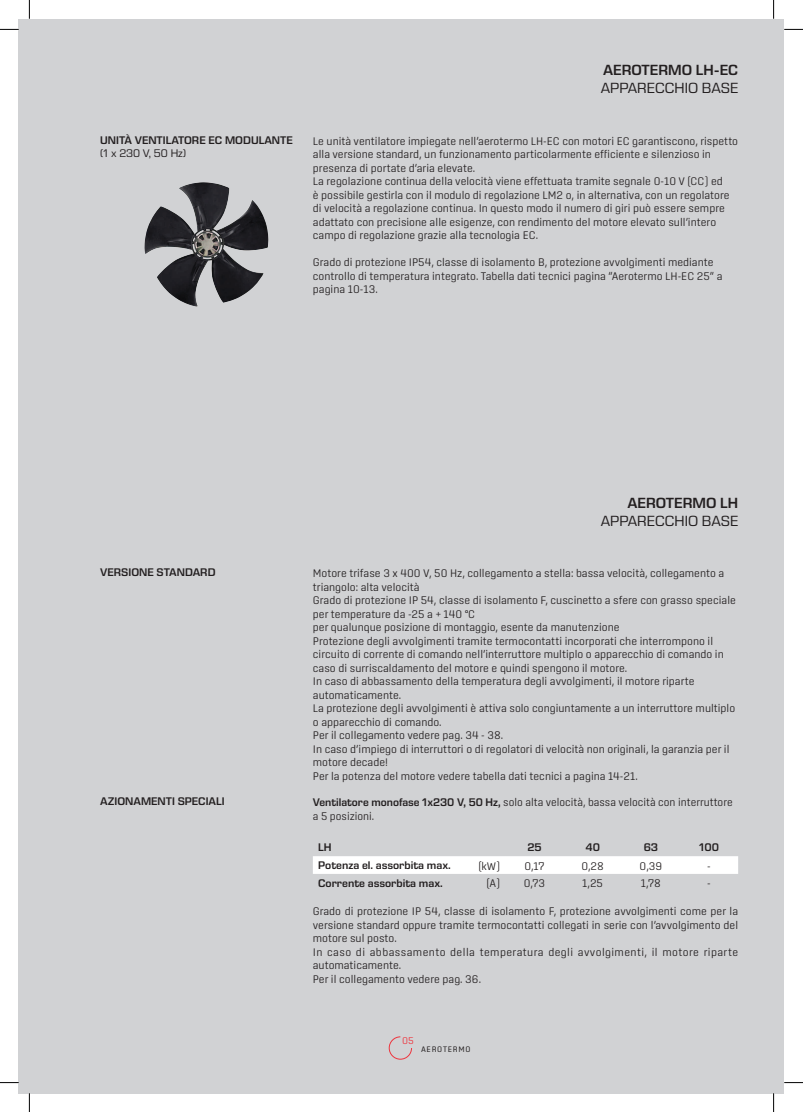
<style>
.page{position:relative;width:803px;height:1112px;background:#fff}
.page>*{position:absolute;margin:0;border:0;box-sizing:border-box;transform-origin:0 0}
.t1{font:15px "Eurostile Next LT Pro";color:#231f20}
.t2{font:600 15px "Eurostile Next LT Pro";color:#231f20}
.t3{font:300 11.25px/13.5px "Center";color:#231f20}
.t4{font:600 11.25px "Eurostile Next LT Pro";color:#231f20}
.t5{font:11.25px "Eurostile Next LT Pro";color:#231f20}
.t6{font:300 10px "Center";color:#ee343d}
.t7{font:8.12px "Center";letter-spacing:.095em;color:#231f20}
.s1{font-family:"Eurostile Next LT Pro";font-weight:600}
</style>
<div class="page">
<div style="left:19px;top:20px;width:10px;height:1072px;background:#d1d2d4"></div>
<div style="left:29px;top:20px;width:755px;height:1072px;background:#d1d2d4"></div>
<svg style="left:389px;top:1036px;width:23px;height:23px"></svg>
<div style="left:313px;top:856px;width:425px;height:17px;background:#fff"></div>
<img style="left:145px;top:184px;width:124px;height:122px">
<svg style="left:0;top:29px;width:19px;height:1px"></svg>
<svg style="left:784px;top:29px;width:19px;height:1px"></svg>
<svg style="left:0;top:1081px;width:19px;height:2px"></svg>
<svg style="left:784px;top:1082px;width:19px;height:1px"></svg>
<svg style="left:29px;top:0;width:1px;height:19px"></svg>
<svg style="left:29px;top:1092px;width:1px;height:19px"></svg>
<svg style="left:773px;top:0;width:1px;height:19px"></svg>
<svg style="left:773px;top:1092px;width:1px;height:19px"></svg>
<p class="t4" style="left:100px;top:134px;width:194px">UNITÀ VENTILATORE EC MODULANTE</p>
<p class="t5" style="left:100px;top:147px;width:88px">(1 x 230 V, 50 Hz)</p>
<h1 class="t2" style="left:603px;top:62px;width:137px">AEROTERMO LH-EC</h1>
<h1 class="t1" style="left:601px;top:80px;width:139px">APPARECCHIO BASE</h1>
<p class="t3" style="left:313px;top:134px;width:427px">Le unità ventilatore impiegate nell’aerotermo LH-EC con motori EC garantiscono, rispetto alla versione standard, un funzionamento particolarmente efficiente e silenzioso in presenza di portate d’aria elevate.<br>La regolazione continua della velocità viene effettuata tramite segnale 0-10 V (CC) ed<br>è possibile gestirla con il modulo di regolazione LM2 o, in alternativa, con un regolatore di velocità a regolazione continua. In questo modo il numero di giri può essere sempre adattato con precisione alle esigenze, con rendimento del motore elevato sull’intero campo di regolazione grazie alla tecnologia EC.</p>
<p class="t3" style="left:313px;top:255px;width:411px">Grado di protezione IP54, classe di isolamento B, protezione avvolgimenti mediante controllo di temperatura integrato. Tabella dati tecnici pagina “Aerotermo LH-EC 25” a pagina 10-13.</p>
<h1 class="t2" style="left:627px;top:494px;width:112px">AEROTERMO LH</h1>
<h1 class="t1" style="left:601px;top:512px;width:139px">APPARECCHIO BASE</h1>
<p class="t4" style="left:100px;top:566px;width:117px">VERSIONE STANDARD</p>
<p class="t3" style="left:313px;top:566px;width:424px">Motore trifase 3 x 400 V, 50 Hz, collegamento a stella: bassa velocità, collegamento a triangolo: alta velocità<br>Grado di protezione IP 54, classe di isolamento F, cuscinetto a sfere con grasso speciale per temperature da -25 a + 140 °C<br>per qualunque posizione di montaggio, esente da manutenzione<br>Protezione degli avvolgimenti tramite termocontatti incorporati che interrompono il circuito di corrente di comando nell’interruttore multiplo o apparecchio di comando in caso di surriscaldamento del motore e quindi spengono il motore.<br>In caso di abbassamento della temperatura degli avvolgimenti, il motore riparte automaticamente.<br>La protezione degli avvolgimenti è attiva solo congiuntamente a un interruttore multiplo o apparecchio di comando.<br>Per il collegamento vedere pag. 34 - 38.<br>In caso d’impiego di interruttori o di regolatori di velocità non originali, la garanzia per il motore decade!<br>Per la potenza del motore vedere tabella dati tecnici a pagina 14-21.</p>
<p class="t4" style="left:100px;top:795px;width:126px">AZIONAMENTI SPECIALI</p>
<p class="t3" style="left:313px;top:795px;width:421px"><span class="s1">Ventilatore monofase 1x230 V, 50 Hz,</span> solo alta velocità, bassa velocità con interruttore a 5 posizioni.</p>
<p class="t4" style="left:318px;top:841px;width:15px">LH</p>
<p class="t4" style="left:527px;top:841px;width:16px">25</p>
<p class="t4" style="left:585px;top:841px;width:16px">40</p>
<p class="t4" style="left:644px;top:841px;width:16px">63</p>
<p class="t4" style="left:699px;top:841px;width:21px">100</p>
<p class="t4" style="left:318px;top:858px;width:134px">Potenza el. assorbita max.</p>
<p class="t3" style="left:478px;top:858px;width:68px">(kW) 0,17</p>
<p class="t3" style="left:581px;top:858px;width:24px">0,28</p>
<p class="t3" style="left:639px;top:858px;width:24px">0,39</p>
<p class="t3" style="left:707px;top:858px;width:5px">-</p>
<p class="t4" style="left:318px;top:876px;width:126px">Corrente assorbita max.</p>
<p class="t3" style="left:486px;top:876px;width:60px">(A) 0,73</p>
<p class="t3" style="left:582px;top:876px;width:22px">1,25</p>
<p class="t3" style="left:641px;top:876px;width:22px">1,78</p>
<p class="t3" style="left:707px;top:876px;width:5px">-</p>
<p class="t3" style="left:313px;top:904px;width:427px">Grado di protezione IP 54, classe di isolamento F, protezione avvolgimenti come per la versione standard oppure tramite termocontatti collegati in serie con l’avvolgimento del motore sul posto.<br>In caso di abbassamento della temperatura degli avvolgimenti, il motore riparte automaticamente.<br>Per il collegamento vedere pag. 36.</p>
<p class="t6" style="left:402px;top:1035px;width:13px">05</p>
<p class="t7" style="left:421px;top:1044px;width:51px">AEROTERMO</p>
</div>
